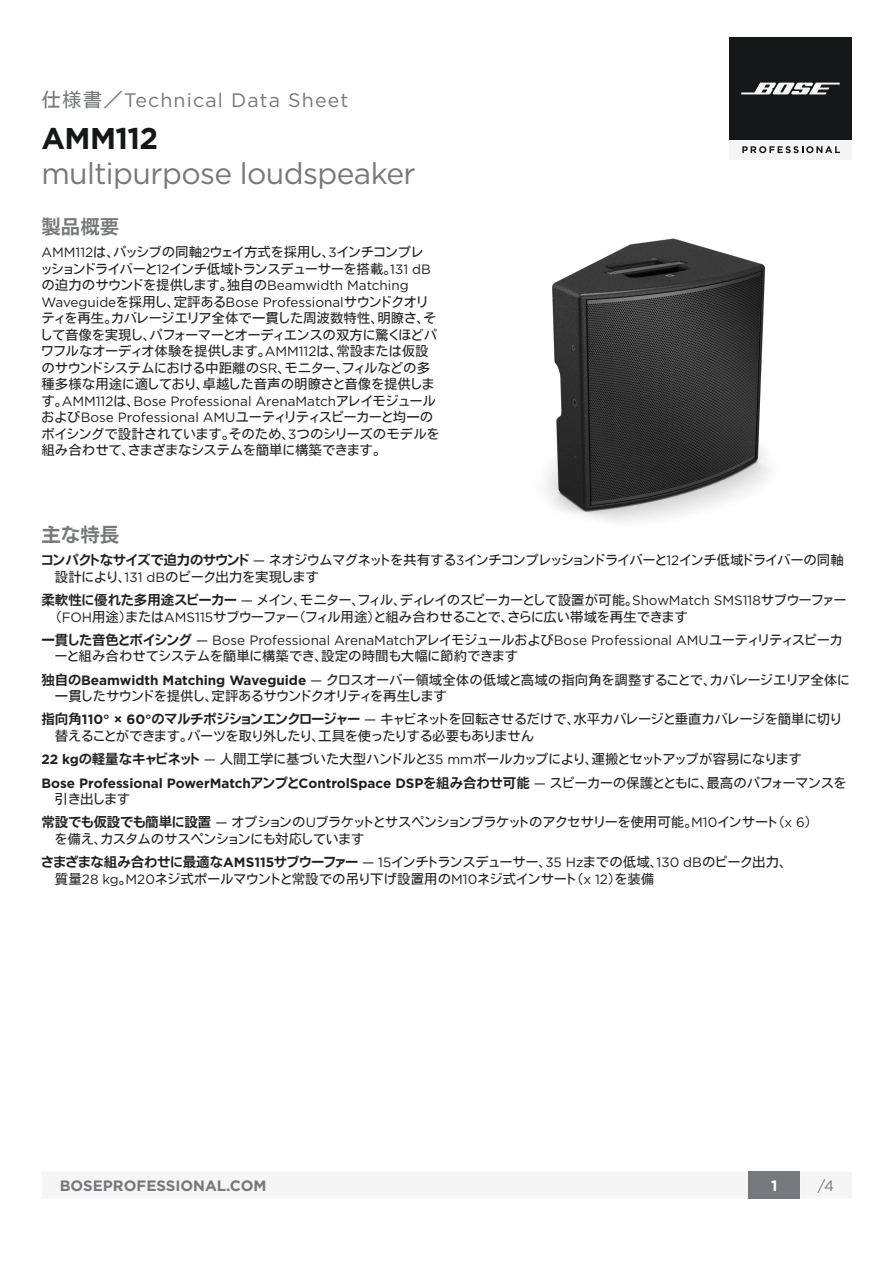
<style>
.page{position:relative;width:893px;height:1263px;background:#fff}
.page>*{position:absolute;margin:0;border:0;box-sizing:border-box;transform-origin:0 0}
.t1{font:30px "Gotham";letter-spacing:-.02em;color:#76787b}
.t2{font:700 30px "Gotham";letter-spacing:-.02em;color:#161718}
.t3{font:19.5px "Gotham";letter-spacing:.06em;color:#76787b}
.Text_Headers{font:19.5px "Motoya Ex Cedar W5 90 mskp RKSJ H";color:#777879}
.t4{font:700 15px "Gotham";color:#76787b}
.t5{font:15px "Gotham";color:#76787b}
.t6{font:700 15px "Gotham";color:#fff}
.Text_Plain_Bulleted{font:13.5px/16.5px "Motoya Ex Cedar W3 90 mskp RKSJ H";color:#231f20}
.Body{font:13.5px/16.5px "Motoya Ex Cedar W3 90 mskp RKSJ H";color:#231f20}
.Text_Plain_Bulleted-2{font:700 13.5px/16.5px "Gotham";color:#231f20}
.s1{font-family:"Motoya Ex Cedar W3 90 mskp RKSJ H"}
.s2{font-family:"Gotham"}
.s3{font-family:"Motoya Ex Cedar W5 90 mskp RKSJ H"}
.s4{font-family:"Gotham";font-weight:700}
.s5{font-family:"Motoya Ex Cedar W5 90 mskp RKSJ H";font-weight:400}
.s6{font-weight:400}
.s7{font-family:"Motoya Ex Cedar W3 90 mskp RKSJ H";font-weight:400}
</style>
<div class="page">
<div style="left:42px;top:1171px;width:810px;height:27px;background:#f4f5f4"></div>
<div style="left:749px;top:1171px;width:51px;height:27px;background:#76787b"></div>
<div style="left:729px;top:37px;width:122px;height:123px;background:#161718"></div>
<div style="left:729px;top:140px;width:122px;height:20px;background:#f4f5f4"></div>
<svg style="left:742px;top:146px;width:98px;height:7px"></svg>
<svg style="left:741px;top:83px;width:99px;height:11px"></svg>
<img style="left:545px;top:238px;width:224px;height:284px">
<h2 class="t3" style="left:41px;top:88px;width:308px"><span class="s1">仕様書／</span>Technical Data Sheet</h2>
<h1 class="t2" style="left:41px;top:119px;width:118px">AMM112</h1>
<h1 class="t1" style="left:41px;top:154px;width:376px">multipurpose loudspeaker</h1>
<p class="Text_Headers" style="left:41px;top:217px;width:79px">製品概要</p>
<p class="Body" style="left:41px;top:244px;width:400px"><span class="s2">AMM112</span>は、パッシブの同軸<span class="s2">2</span>ウェイ方式を採用し、<span class="s2">3</span>インチコンプレ<br>ッションドライバーと<span class="s2">12</span>インチ低域トランスデューサーを搭載。<span class="s2">131 dB</span>の迫力のサウンドを提供します。独自の<span class="s2">Beamwidth Matching Waveguide</span>を採用し、定評ある<span class="s2">Bose Professional</span>サウンドクオリティを再生。カバレージエリア全体で一貫した周波数特性、明瞭さ、そして音像を実現し、パフォーマーとオーディエンスの双方に驚くほどパワフルなオーディオ体験を提供します。<span class="s2">AMM112</span>は、常設または仮設のサウンドシステムにおける中距離の<span class="s2">SR</span>、モニター、フィルなどの多種多様な用途に適しており、卓越した音声の明瞭さと音像を提供します。<span class="s2">AMM112</span>は、<span class="s2">Bose Professional ArenaMatch</span>アレイモジュールおよび<span class="s2">Bose Professional AMU</span>ユーティリティスピーカーと均一のボイシングで設計されています。そのため、<span class="s2">3</span>つのシリーズのモデルを組み合わせて、さまざまなシステムを簡単に構築できます。</p>
<p class="Text_Headers" style="left:41px;top:525px;width:79px">主な特長</p>
<p class="Text_Plain_Bulleted" style="left:55px;top:552px;width:790px;text-indent:-13px"><span class="s3">コンパクトなサイズで迫力のサウンド</span> <span class="s2">—</span> ネオジウムマグネットを共有する<span class="s2">3</span>インチコンプレッションドライバーと<span class="s2">12</span>インチ低域ドライバーの同軸設計により、<span class="s2">131 dB</span>のピーク出力を実現します</p>
<p class="Text_Plain_Bulleted" style="left:55px;top:592px;width:793px;text-indent:-13px"><span class="s3">柔軟性に優れた多用途スピーカー</span> <span class="s2">—</span> メイン、モニター、フィル、ディレイのスピーカーとして設置が可能。<span class="s2">ShowMatch SMS118</span>サブウーファー（<span class="s2">FOH</span>用途）または<span class="s2">AMS115</span>サブウーファー（フィル用途）と組み合わせることで、さらに広い帯域を再生できます</p>
<p class="Text_Plain_Bulleted" style="left:55px;top:632px;width:789px;text-indent:-13px"><span class="s3">一貫した音色とボイシング</span> <span class="s2">— Bose Professional ArenaMatch</span>アレイモジュールおよび<span class="s2">Bose Professional AMU</span>ユーティリティスピーカーと組み合わせてシステムを簡単に構築でき、設定の時間も大幅に節約できます</p>
<p class="Text_Plain_Bulleted" style="left:55px;top:671px;width:796px;text-indent:-13px"><span class="s3">独自の</span><span class="s4">Beamwidth Matching Waveguide</span> <span class="s2">—</span> クロスオーバー領域全体の低域と高域の指向角を調整することで、カバレージエリア全体に一貫したサウンドを提供し、定評あるサウンドクオリティを再生します</p>
<p class="Text_Plain_Bulleted" style="left:55px;top:711px;width:788px;text-indent:-13px"><span class="s3">指向角</span><span class="s4">110° × 60°</span><span class="s3">のマルチポジションエンクロージャー</span> <span class="s2">—</span> キャビネットを回転させるだけで、水平カバレージと垂直カバレージを簡単に切り替えることができます。パーツを取り外したり、工具を使ったりする必要もありません</p>
<p class="Text_Plain_Bulleted" style="left:41px;top:751px;width:762px"><span class="s4">22 kg</span><span class="s3">の軽量なキャビネット</span> <span class="s2">—</span> 人間工学に基づいた大型ハンドルと<span class="s2">35 mm</span>ポールカップにより、運搬とセットアップが容易になります</p>
<p class="Text_Plain_Bulleted-2" style="left:55px;top:774px;width:793px;text-indent:-14px">Bose Professional PowerMatch<span class="s5">アンプと</span>ControlSpace DSP<span class="s5">を組み合わせ可能</span> <span class="s6">—</span> <span class="s7">スピーカーの保護とともに、最高のパフォーマンスを引き出します</span></p>
<p class="Text_Plain_Bulleted" style="left:55px;top:814px;width:758px;text-indent:-14px"><span class="s3">常設でも仮設でも簡単に設置</span> <span class="s2">—</span> オプションの<span class="s2">U</span>ブラケットとサスペンションブラケットのアクセサリーを使用可能。<span class="s2">M10</span>インサート（<span class="s2">x 6</span>）を備え、カスタムのサスペンションにも対応しています</p>
<p class="Text_Plain_Bulleted" style="left:55px;top:854px;width:732px;text-indent:-14px"><span class="s3">さまざまな組み合わせに最適な</span><span class="s4">AMS115</span><span class="s3">サブウーファー</span> <span class="s2">— 15</span>インチトランスデューサー、<span class="s2">35 Hz</span>までの低域、<span class="s2">130 dB</span>のピーク出力、質量<span class="s2">28 kg</span>。<span class="s2">M20</span>ネジ式ポールマウントと常設での吊り下げ設置用の<span class="s2">M10</span>ネジ式インサート（<span class="s2">x 12</span>）を装備</p>
<p class="t4" style="left:60px;top:1176px;width:208px">BOSEPROFESSIONAL.COM</p>
<p class="t6" style="left:771px;top:1176px;width:8px">1</p>
<p class="t5" style="left:818px;top:1176px;width:18px">/4</p>
</div>
